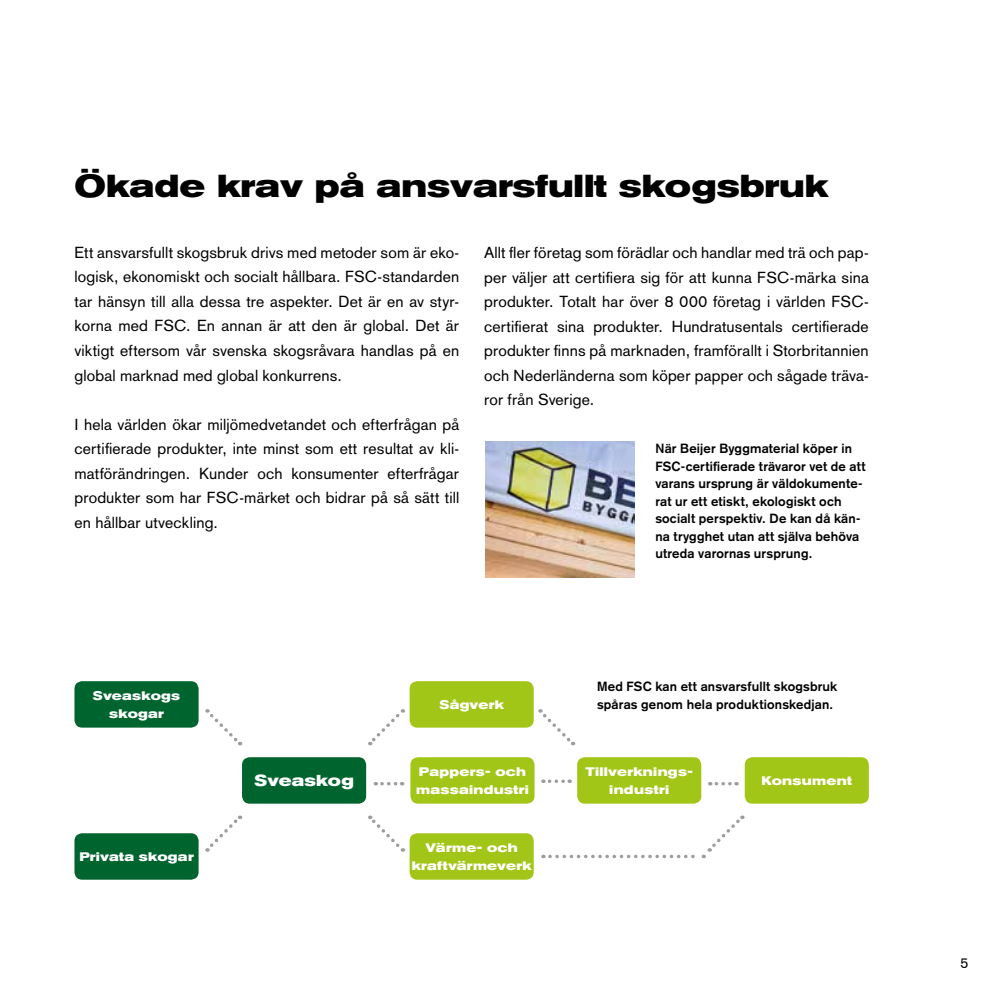
<style>
.page{position:relative;width:993px;height:993px;background:#fff}
.page>*{position:absolute;margin:0;border:0;box-sizing:border-box;transform-origin:0 0}
.t1{font:700 expanded 31.5px "Akzidenz Grotesk BE";color:#000}
.t2{font:15.75px/24.5px "Akzidenz Grotesk";letter-spacing:.01em;color:#000;text-align:justify}
.t3{font:700 expanded 15.75px "Akzidenz Grotesk BE";letter-spacing:.015em;color:#fff}
.t4{font:14px "Akzidenz Grotesk";color:#000}
.t5{font:700 13.12px/17.5px "Akzidenz Grotesk";letter-spacing:.015em;color:#000}
.t6{font:700 expanded 12.25px/17.5px "Akzidenz Grotesk BE";letter-spacing:.025em;color:#fff;text-align:center}
</style>
<div class="page">
<img style="left:485px;top:441px;width:149px;height:136px">
<div style="left:242px;top:757px;width:124px;height:46px;background:#00642e;border-radius:8px"></div>
<div style="left:577px;top:757px;width:124px;height:46px;background:#a2c617;border-radius:8px"></div>
<div style="left:409px;top:681px;width:124px;height:46px;background:#a2c617;border-radius:8px"></div>
<div style="left:409px;top:833px;width:124px;height:46px;background:#a2c617;border-radius:8px"></div>
<div style="left:410px;top:757px;width:124px;height:46px;background:#a2c617;border-radius:8px"></div>
<div style="left:744px;top:757px;width:124px;height:46px;background:#a2c617;border-radius:8px"></div>
<div style="left:74px;top:833px;width:124px;height:46px;background:#00642e;border-radius:8px"></div>
<div style="left:74px;top:681px;width:124px;height:46px;background:#00642e;border-radius:8px"></div>
<svg style="left:206px;top:709px;width:36px;height:37px"></svg>
<svg style="left:206px;top:815px;width:36px;height:36px"></svg>
<svg style="left:539px;top:709px;width:36px;height:37px"></svg>
<svg style="left:368px;top:709px;width:35px;height:37px"></svg>
<svg style="left:368px;top:815px;width:35px;height:36px"></svg>
<svg style="left:716px;top:782px;width:20px;height:3px"></svg>
<svg style="left:549px;top:779px;width:21px;height:3px"></svg>
<svg style="left:382px;top:782px;width:20px;height:3px"></svg>
<svg style="left:549px;top:815px;width:195px;height:42px"></svg>
<h1 class="t1" style="left:74px;top:168px;width:755px">Ökade krav på ansvarsfullt skogsbruk</h1>
<p class="t2" style="left:74px;top:240px;width:386px">Ett ansvarsfullt skogsbruk drivs med metoder som är eko&shy;logisk, ekonomiskt och socialt hållbara. FSC-standarden tar hänsyn till alla dessa tre aspekter. Det är en av styr&shy;korna med FSC. En annan är att den är global. Det är viktigt eftersom vår svenska skogsråvara handlas på en global marknad med global konkurrens.</p>
<p class="t2" style="left:74px;top:411px;width:386px">I hela världen ökar miljömedvetandet och efterfrågan på certifierade produkter, inte minst som ett resultat av kli&shy;matförändringen. Kunder och konsumenter efterfrågar produkter som har FSC-märket och bidrar på så sätt till en hållbar utveckling.</p>
<p class="t2" style="left:484px;top:240px;width:386px">Allt fler företag som förädlar och handlar med trä och pap&shy;per väljer att certifiera sig för att kunna FSC-märka sina produkter. Totalt har över 8 000 företag i världen FSC&shy;certifierat sina produkter. Hundratusentals certifierade produkter finns på marknaden, framförallt i Storbritannien och Nederländerna som köper papper och sågade träva&shy;ror från Sverige.</p>
<p class="t5" style="left:655px;top:439px;width:211px">När Beijer Byggmaterial köper in FSC-certifierade trävaror vet de att varans ursprung är väldokumente&shy;rat ur ett etiskt, ekologiskt och socialt perspektiv. De kan då kän&shy;na trygghet utan att själva behöva utreda varornas ursprung.</p>
<p class="t6" style="left:93px;top:687px;width:89px">Sveaskogs skogar</p>
<p class="t6" style="left:79px;top:847px;width:116px">Privata skogar</p>
<p class="t6" style="left:439px;top:696px;width:66px">Sågverk</p>
<p class="t5" style="left:597px;top:677px;width:242px">Med FSC kan ett ansvarsfullt skogsbruk spåras genom hela produktionskedjan.</p>
<p class="t3" style="left:254px;top:771px;width:101px">Sveaskog</p>
<p class="t6" style="left:585px;top:763px;width:109px">Tillverknings&shy;industri</p>
<p class="t6" style="left:416px;top:763px;width:114px;text-align:left">Pappers- och massaindustri</p>
<p class="t6" style="left:761px;top:771px;width:92px">Konsument</p>
<p class="t6" style="left:411px;top:839px;width:121px">Värme- och kraftvärmeverk</p>
<p class="t4" style="left:960px;top:954px;width:9px">5</p>
</div>
